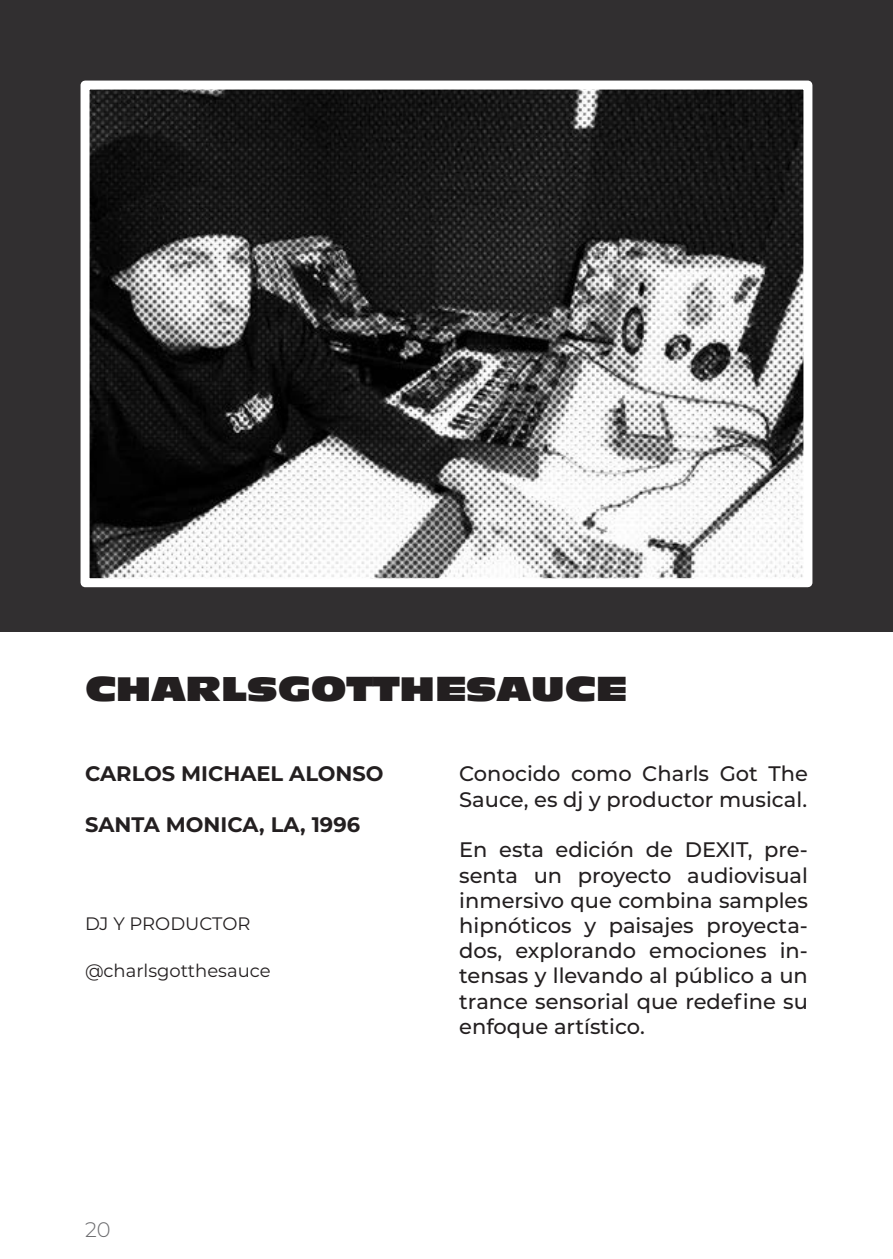
<style>
.page{position:relative;width:893px;height:1259px;background:#fff}
.page>*{position:absolute;margin:0;border:0;box-sizing:border-box;transform-origin:0 0}
.TITULO{font:36px "Antique Oli Nor D";color:#231f20}
.TXT{font:500 21px/25.2px "Montserrat";color:#231f20}
.SUBT{font:700 21px "Montserrat";color:#231f20}
.t1{font:300 21px "Montserrat";color:#6b6b6e}
.PIEFOTO{font:18px "Montserrat";color:#231f20}
</style>
<div class="page">
<div style="left:0;top:0;width:893px;height:631px;background:#312f30"></div>
<img style="left:91px;top:91px;width:711px;height:486px">
<div style="left:81px;top:81px;width:731px;height:506px;border:9px solid #fff"></div>
<p class="TITULO" style="left:85px;top:671px;width:543px">CHARLSGOTTHESAUCE</p>
<p class="SUBT" style="left:85px;top:759px;width:300px">CARLOS MICHAEL ALONSO</p>
<p class="SUBT" style="left:85px;top:809px;width:277px">SANTA MONICA, LA, 1996</p>
<p class="PIEFOTO" style="left:85px;top:911px;width:167px">DJ Y PRODUCTOR</p>
<p class="PIEFOTO" style="left:85px;top:958px;width:187px">@charlsgotthesauce</p>
<p class="t1" style="left:85px;top:1215px;width:27px">20</p>
<p class="TXT" style="left:459px;top:760px;width:350px">Conocido como Charls Got The<br>Sauce, es dj y productor musical.</p>
<p class="TXT" style="left:459px;top:836px;width:350px;text-align:justify">En esta edición de DEXIT, pre&shy;senta un proyecto audiovisual inmersivo que combina samples hipnóticos y paisajes proyecta&shy;dos, explorando emociones in&shy;tensas y llevando al público a un trance sensorial que redefine su enfoque artístico.</p>
</div>
